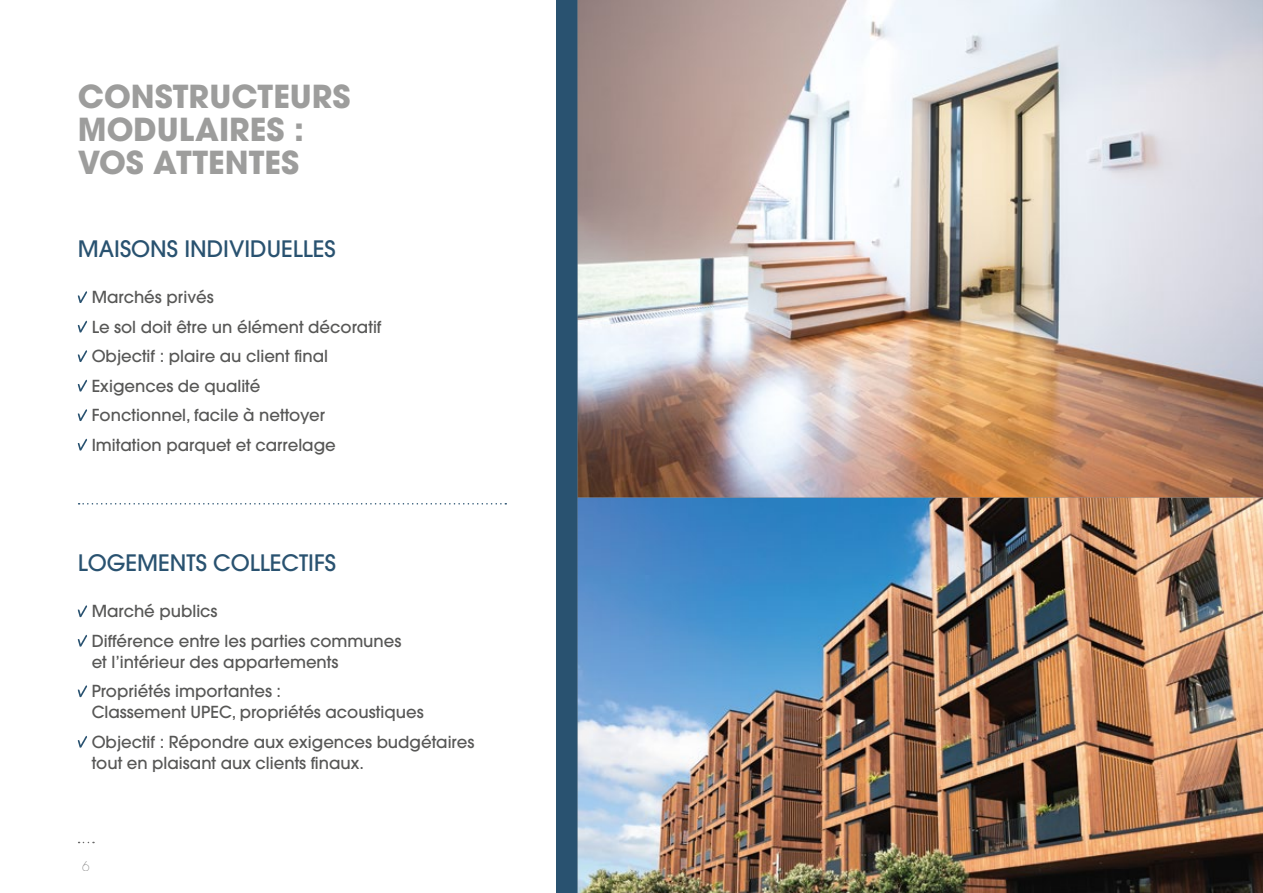
<style>
.page{position:relative;width:1263px;height:893px;background:#fff}
.page>*{position:absolute;margin:0;border:0;box-sizing:border-box;transform-origin:0 0}
.t1{font:700 31.5px/33px "ITC Avant Garde Pro";color:#9d9d9c}
.t2{font:500 22.5px "Avant Garde";color:#295270}
.t3{font:500 16.5px/29.5px "Avant Garde";color:#575756}
.t4{font:200 13.5px "Avant Garde";color:#706f6f}
</style>
<div class="page">
<div style="left:556px;top:0;width:707px;height:893px;background:#295270"></div>
<svg style="left:78px;top:291px;width:9px;height:12px"></svg>
<svg style="left:78px;top:321px;width:9px;height:12px"></svg>
<svg style="left:78px;top:350px;width:9px;height:12px"></svg>
<svg style="left:78px;top:380px;width:9px;height:12px"></svg>
<svg style="left:78px;top:409px;width:9px;height:12px"></svg>
<svg style="left:78px;top:439px;width:9px;height:12px"></svg>
<svg style="left:78px;top:605px;width:9px;height:12px"></svg>
<svg style="left:78px;top:635px;width:9px;height:12px"></svg>
<svg style="left:78px;top:685px;width:9px;height:12px"></svg>
<svg style="left:78px;top:736px;width:9px;height:12px"></svg>
<img style="left:578px;top:497px;width:685px;height:396px">
<img style="left:578px;top:0;width:685px;height:497px">
<svg style="left:79px;top:503px;width:427px;height:1px"></svg>
<h1 class="t1" style="left:78px;top:80px;width:274px">CONSTRUCTEURS<br>MODULAIRES :<br>VOS ATTENTES</h1>
<h2 class="t2" style="left:78px;top:234px;width:259px">MAISONS INDIVIDUELLES</h2>
<p class="t3" style="left:92px;top:282px;width:291px">Marchés privés<br>Le sol doit être un élément décoratif<br>Objectif : plaire au client final<br>Exigences de qualité<br>Fonctionnel, facile à nettoyer<br>Imitation parquet et carrelage</p>
<h2 class="t2" style="left:78px;top:548px;width:260px">LOGEMENTS COLLECTIFS</h2>
<p class="t3" style="left:92px;top:596px;width:311px">Marché publics<br>Différence entre les parties communes</p>
<p class="t3" style="left:92px;top:647px;width:248px">et l’intérieur des appartements<br>Propriétés importantes :</p>
<p class="t3" style="left:92px;top:697px;width:384px">Classement UPEC, propriétés acoustiques<br>Objectif : Répondre aux exigences budgétaires</p>
<p class="t3" style="left:92px;top:748px;width:274px">tout en plaisant aux clients finaux.</p>
<p class="t4" style="left:82px;top:858px;width:9px">6</p>
</div>
